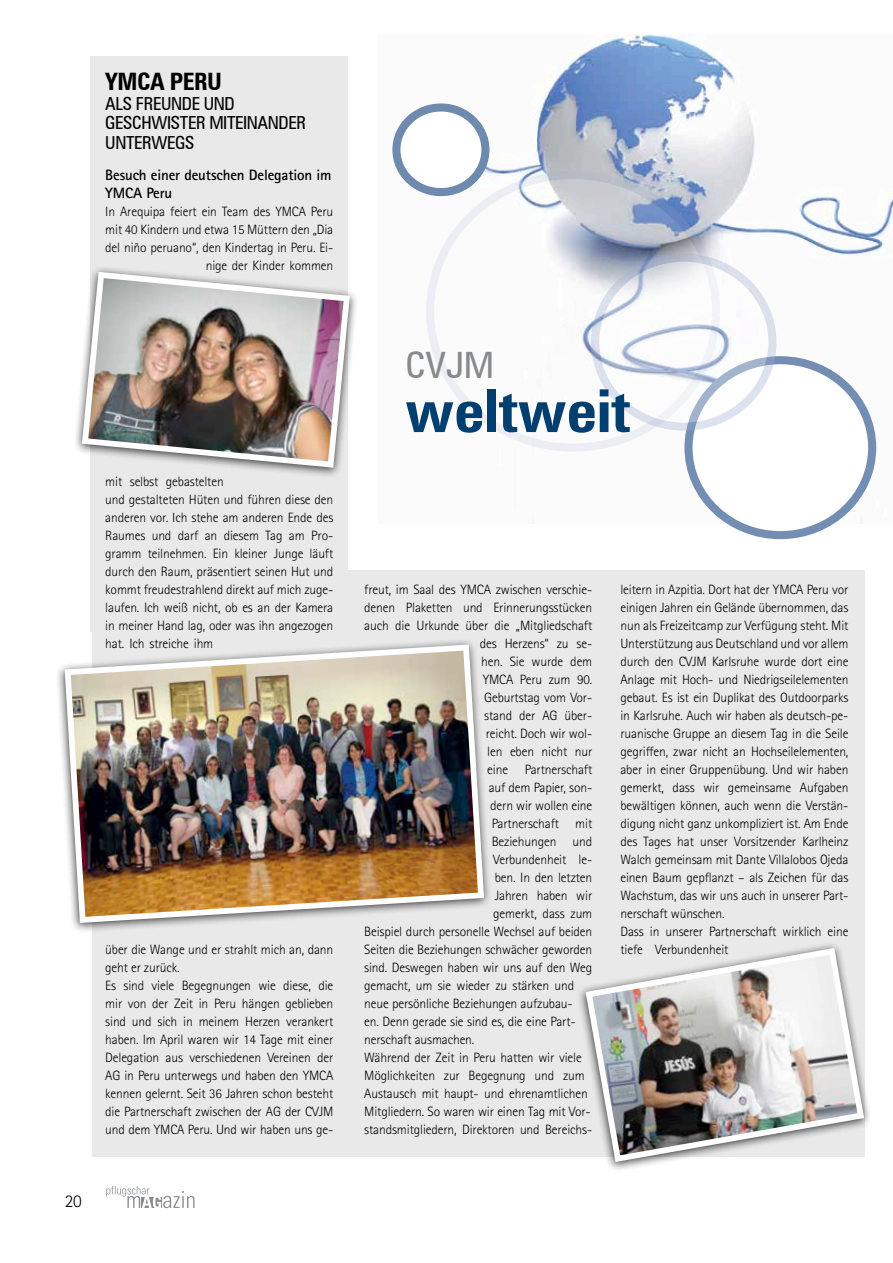
<style>
.page{position:relative;width:893px;height:1263px;background:#fff}
.page>*{position:absolute;margin:0;border:0;box-sizing:border-box;transform-origin:0 0}
.t1{font:700 condensed 59.25px "Zurich BT";color:#003f70;scale:1.05 1}
.t2{font:condensed 36.3px "Zurich BT";color:#88898c;scale:1.05 1}
.t3{font:700 condensed 24px "Zurich BT";letter-spacing:-.02em;color:#000}
.t4{font:condensed 18px/19.5px "Zurich BT";letter-spacing:-.02em;color:#000}
.t5{font:300 18px "Rotis Sans Serif Std";color:#000}
.t6{font:700 15px/18px "Rotis Sans Serif Std";letter-spacing:-.01em;color:#000}
.t7{font:300 13.5px/18px "Rotis Sans Serif Std";letter-spacing:-.01em;color:#000}
</style>
<div class="page">
<svg style="left:106px;top:1186px;width:89px;height:22px"></svg>
<img style="left:392px;top:35px;width:501px;height:489px">
<div style="left:396px;top:107px;width:89px;height:85px;background:#fff;border-radius:50%"></div>
<div style="left:392px;top:103px;width:97px;height:93px;border:8px solid #6f8aaf;border-radius:50%"></div>
<div style="left:688px;top:360px;width:184px;height:175px;background:#fff;border-radius:50%"></div>
<div style="left:684px;top:356px;width:192px;height:183px;border:8px solid #748eb3;border-radius:50%"></div>
<svg style="left:430px;top:175px;width:286px;height:273px"></svg>
<div style="left:426px;top:171px;width:294px;height:281px;border:8px solid #9dadcf;border-radius:50%"></div>
<svg style="left:595px;top:258px;width:177px;height:169px"></svg>
<div style="left:591px;top:254px;width:185px;height:177px;border:8px solid #9dadcf;border-radius:50%"></div>
<div style="left:90px;top:57px;width:258px;height:575px;background:#e9e9e9"></div>
<div style="left:92px;top:571px;width:772px;height:586px;background:#e9e9e9"></div>
<div style="left:73px;top:265px;width:285px;height:214px;background:#000;opacity:.75"></div>
<img style="left:79px;top:269px;width:274px;height:202px">
<div style="left:56px;top:638px;width:437px;height:296px;background:#000;opacity:.75"></div>
<img style="left:62px;top:641px;width:425px;height:285px">
<div style="left:577px;top:942px;width:295px;height:231px;background:#000;opacity:.75"></div>
<img style="left:582px;top:945px;width:285px;height:220px">
<h3 class="t3" style="left:105px;top:67px;width:118px">YMCA PERU</h3>
<h3 class="t4" style="left:105px;top:93px;width:202px">ALS FREUNDE UND<br>GESCHWISTER MITEINANDER<br>UNTERWEGS</h3>
<p class="t6" style="left:105px;top:166px;width:228px">Besuch einer deutschen Delegation im<br>YMCA Peru</p>
<p class="t7" style="left:105px;top:203px;width:230px;text-align:right">In Arequipa feiert ein Team des YMCA Peru mit 40 Kindern und etwa 15 Müttern den „Dia del niño peruano“, den Kindertag in Peru. Ei&shy;nige der Kinder kommen</p>
<p class="t7" style="left:105px;top:473px;width:230px">mit selbst gebastelten<br>und gestalteten Hüten und führen diese den anderen vor. Ich stehe am anderen Ende des Raumes und darf an diesem Tag am Pro&shy;gramm teilnehmen. Ein kleiner Junge läuft durch den Raum, präsentiert seinen Hut und kommt freudestrahlend direkt auf mich zuge&shy;laufen. Ich weiß nicht, ob es an der Kamera in meiner Hand lag, oder was ihn angezogen hat. Ich streiche ihm</p>
<h3 class="t5" style="left:65px;top:1190px;width:19px">20</h3>
<p class="t7" style="left:105px;top:941px;width:230px">über die Wange und er strahlt mich an, dann geht er zurück.<br>Es sind viele Begegnungen wie diese, die mir von der Zeit in Peru hängen geblieben sind und sich in meinem Herzen verankert haben. Im April waren wir 14 Tage mit einer Delegation aus verschiedenen Vereinen der AG in Peru unterwegs und haben den YMCA kennen gelernt. Seit 36 Jahren schon besteht die Partnerschaft zwischen der AG der CVJM und dem YMCA Peru. Und wir haben uns ge-</p>
<h2 class="t2" style="left:405px;top:343px;width:86px">CVJM</h2>
<h1 class="t1" style="left:405px;top:375px;width:216px">weltweit</h1>
<p class="t7" style="left:364px;top:581px;width:230px">freut, im Saal des YMCA zwischen verschie-</p>
<p class="t7" style="left:364px;top:599px;width:230px">denen Plaketten und Erinnerungsstücken</p>
<p class="t7" style="left:364px;top:617px;width:230px">auch die Urkunde über die „Mitgliedschaft</p>
<p class="t7" style="left:480px;top:635px;width:114px">des Herzens“ zu se-</p>
<p class="t7" style="left:481px;top:653px;width:112px">hen. Sie wurde dem</p>
<p class="t7" style="left:483px;top:671px;width:111px">YMCA Peru zum 90.</p>
<p class="t7" style="left:484px;top:689px;width:109px">Geburtstag vom Vor-</p>
<p class="t7" style="left:484px;top:707px;width:109px">stand der AG über-</p>
<p class="t7" style="left:486px;top:725px;width:108px">reicht. Doch wir wol-</p>
<p class="t7" style="left:487px;top:743px;width:106px">len eben nicht nur</p>
<p class="t7" style="left:487px;top:761px;width:107px">eine Partnerschaft</p>
<p class="t7" style="left:489px;top:779px;width:105px">auf dem Papier, son-</p>
<p class="t7" style="left:490px;top:797px;width:104px">dern wir wollen eine</p>
<p class="t7" style="left:492px;top:815px;width:102px">Partnerschaft mit</p>
<p class="t7" style="left:492px;top:833px;width:102px">Beziehungen und</p>
<p class="t7" style="left:493px;top:851px;width:100px">Verbundenheit le-</p>
<p class="t7" style="left:495px;top:869px;width:99px">ben. In den letzten</p>
<p class="t7" style="left:495px;top:887px;width:99px">Jahren haben wir</p>
<p class="t7" style="left:493px;top:904px;width:100px">gemerkt, dass zum</p>
<p class="t7" style="left:364px;top:922px;width:230px">Beispiel durch personelle Wechsel auf beiden</p>
<p class="t7" style="left:364px;top:940px;width:230px">Seiten die Beziehungen schwächer geworden</p>
<p class="t7" style="left:364px;top:958px;width:230px">sind. Deswegen haben wir uns auf den Weg</p>
<p class="t7" style="left:364px;top:976px;width:211px">gemacht, um sie wieder zu stärken und</p>
<p class="t7" style="left:364px;top:994px;width:210px">neue persönliche Beziehungen aufzubau-</p>
<p class="t7" style="left:364px;top:1012px;width:213px">en. Denn gerade sie sind es, die eine Part-</p>
<p class="t7" style="left:364px;top:1030px;width:112px">nerschaft ausmachen.</p>
<p class="t7" style="left:364px;top:1048px;width:219px">Während der Zeit in Peru hatten wir viele</p>
<p class="t7" style="left:364px;top:1066px;width:222px">Möglichkeiten zur Begegnung und zum</p>
<p class="t7" style="left:364px;top:1084px;width:225px">Austausch mit haupt- und ehrenamtlichen</p>
<p class="t7" style="left:364px;top:1102px;width:228px">Mitgliedern. So waren wir einen Tag mit Vor-</p>
<p class="t7" style="left:364px;top:1120px;width:230px">standsmitgliedern, Direktoren und Bereichs-</p>
<p class="t7" style="left:620px;top:580px;width:230px">leitern in Azpitia. Dort hat der YMCA Peru vor einigen Jahren ein Gelände übernommen, das nun als Freizeitcamp zur Verfügung steht. Mit Unterstützung aus Deutschland und vor allem durch den CVJM Karlsruhe wurde dort eine Anlage mit Hoch- und Niedrigseilelementen gebaut. Es ist ein Duplikat des Outdoorparks in Karlsruhe. Auch wir haben als deutsch-pe&shy;ruanische Gruppe an diesem Tag in die Seile gegriffen, zwar nicht an Hochseilelementen, aber in einer Gruppenübung. Und wir haben gemerkt, dass wir gemeinsame Aufgaben bewältigen können, auch wenn die Verstän&shy;digung nicht ganz unkompliziert ist. Am Ende des Tages hat unser Vorsitzender Karlheinz Walch gemeinsam mit Dante Villalobos Ojeda einen Baum gepflanzt – als Zeichen für das Wachstum, das wir uns auch in unserer Part&shy;nerschaft wünschen.<br>Dass in unserer Partnerschaft wirklich eine tiefe Verbundenheit</p>
</div>
